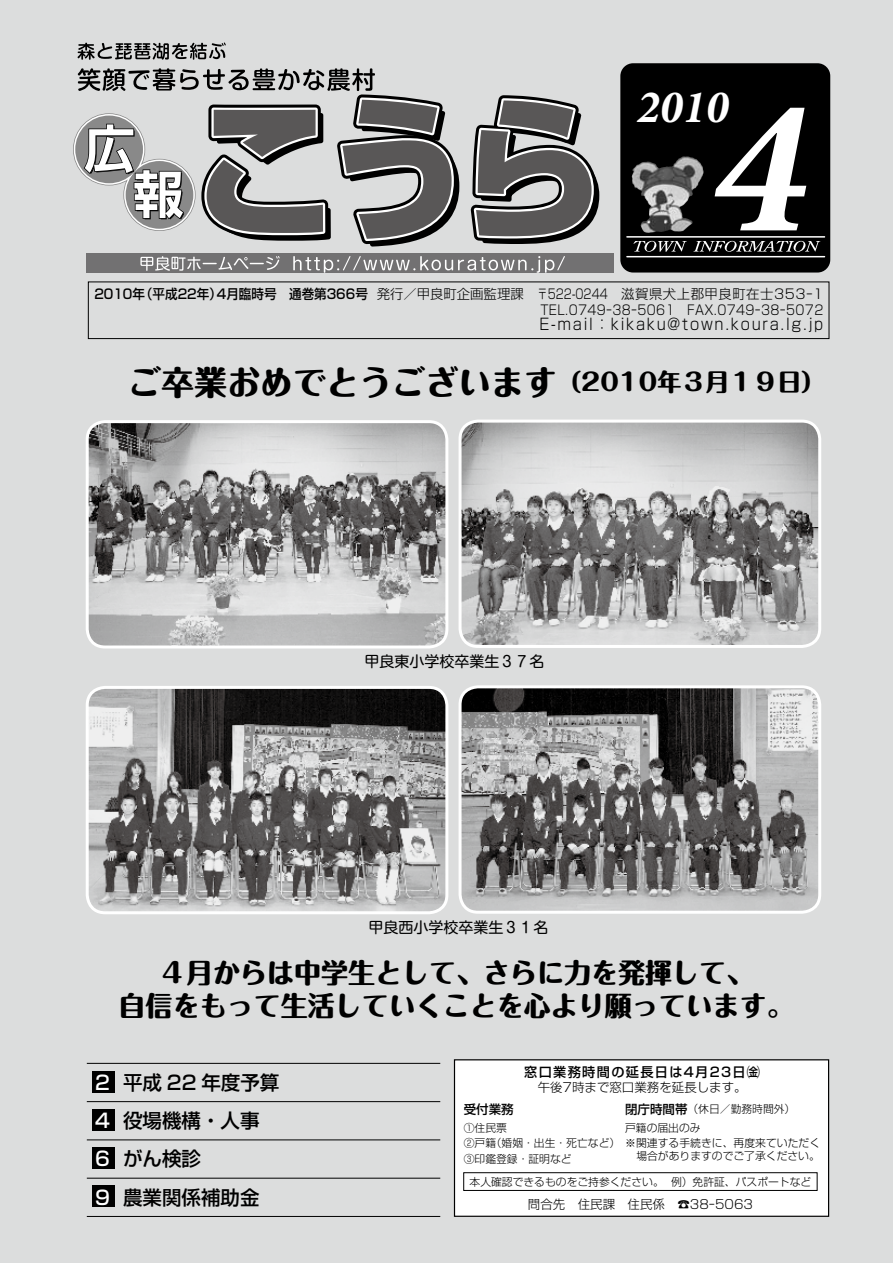
<style>
.page{position:relative;width:893px;height:1263px;background:#dcdddd}
.page>*{position:absolute;margin:0;border:0;box-sizing:border-box;transform-origin:0 0}
.t1{font:italic 700 195px "Minion Pro";color:#fff}
.t2{font:italic 700 46.5px "Minion Pro";color:#fff}
.t3{font:800 33px "Maru Fo Pro";color:#000}
.t4{font:800 27px/33px "Maru Fo Pro";color:#000;text-align:center}
.t5{font:500 19.5px/38.2px "Shin Go Pro";color:#000}
.t6{font:300 15.6px "Shin Go Pro";letter-spacing:.12em;color:#000;scale:.93 1}
.t7{font:15px "Shin M Go Pro";color:#000}
.t8{font:300 13.35px/15.3px "Shin Go Pro";letter-spacing:.03em;color:#000;text-align:right}
.t9{font:500 13.2px "Shin Go Pro";letter-spacing:.1em;color:#000}
.t10{font:300 12.45px "Shin Go Pro";color:#000}
.t11{font:500 12.45px "Shin Go Pro";color:#000}
.t12{font:300 10.8px/15.6px "Shin Go Pro";color:#000}
.s1{font-weight:500}
.s2{font-size:24px}
.s3{color:#fff}
.s4{font-weight:500;font-size:12.45px}
</style>
<div class="page">
<div style="left:92px;top:1071px;width:23px;height:22px;background:#000"></div>
<div style="left:92px;top:1109px;width:23px;height:22px;background:#000"></div>
<div style="left:92px;top:1185px;width:23px;height:22px;background:#000"></div>
<div style="left:92px;top:1147px;width:23px;height:22px;background:#000"></div>
<div style="left:620px;top:63px;width:210px;height:210px;background:#000;border-radius:13px"></div>
<svg style="left:78px;top:43px;width:148px;height:17px"></svg>
<svg style="left:471px;top:95px;width:128px;height:149px"></svg>
<svg style="left:73px;top:68px;width:386px;height:179px"></svg>
<div style="left:86px;top:253px;width:527px;height:20px;background:#727172"></div>
<svg style="left:633px;top:241px;width:54px;height:11px"></svg>
<svg style="left:693px;top:241px;width:127px;height:11px"></svg>
<svg style="left:140px;top:256px;width:140px;height:15px"></svg>
<svg style="left:293px;top:256px;width:272px;height:17px"></svg>
<hr style="left:626px;top:236px;width:199px;height:2px;background:#fff">
<hr style="left:626px;top:256px;width:199px;height:1px;background:#fff">
<img style="left:641px;top:156px;width:63px;height:77px">
<img style="left:460px;top:421px;width:360px;height:225px;border-radius:18px">
<div style="left:459px;top:420px;width:362px;height:228px;border:3px solid #fff;border-radius:18px"></div>
<img style="left:87px;top:422px;width:360px;height:225px;border-radius:18px">
<div style="left:86px;top:420px;width:362px;height:228px;border:3px solid #fff;border-radius:18px"></div>
<hr style="left:87px;top:1063px;width:353px;height:1px;background:#000">
<hr style="left:87px;top:1101px;width:353px;height:1px;background:#000">
<hr style="left:87px;top:1139px;width:353px;height:1px;background:#000">
<hr style="left:87px;top:1178px;width:353px;height:1px;background:#000">
<hr style="left:87px;top:1216px;width:353px;height:1px;background:#000">
<img style="left:460px;top:687px;width:360px;height:225px;border-radius:18px">
<div style="left:459px;top:685px;width:362px;height:229px;border:3px solid #fff;border-radius:18px"></div>
<img style="left:87px;top:687px;width:360px;height:226px;border-radius:18px">
<div style="left:86px;top:686px;width:362px;height:228px;border:3px solid #fff;border-radius:18px"></div>
<div style="left:88px;top:282px;width:741px;height:57px;border:1px solid #000"></div>
<div style="left:454px;top:1060px;width:375px;height:156px;background:#fff"></div>
<div style="left:454px;top:1059px;width:375px;height:158px;border:1px solid #000"></div>
<div style="left:463px;top:1172px;width:354px;height:18px;border:1px solid #000"></div>
<h2 class="t2" style="left:637px;top:74px;width:94px">2010</h2>
<h1 class="t1" style="left:711px;top:29px;width:98px">4</h1>
<p class="t8" style="left:94px;top:285px;width:730px"><span class="s1">2010年（平成22年）4月臨時号　通巻第366号</span> 発行／甲良町企画監理課　〒522-0244　滋賀県犬上郡甲良町在士353ｰ1<br>TEL.0749ｰ38ｰ5061　FAX.0749ｰ38ｰ5072</p>
<h3 class="t6" style="left:539px;top:311px;width:307px">E-mail：kikaku@town.koura.lg.jp</h3>
<h3 class="t3" style="left:128px;top:356px;width:699px">ご卒業おめでとうございます<span class="s2">（2010年３月１９日）</span></h3>
<h3 class="t7" style="left:364px;top:649px;width:181px">甲良東小学校卒業生３７名</h3>
<h3 class="t7" style="left:368px;top:915px;width:182px">甲良西小学校卒業生３１名</h3>
<h3 class="t4" style="left:119px;top:953px;width:677px">４月からは中学生として、さらに力を発揮して、<br>自信をもって生活していくことを心より願っています。</h3>
<h3 class="t5" style="left:95px;top:1061px;width:186px"><span class="s3">2</span> 平成 22 年度予算<br><span class="s3">4</span> 役場機構・人事<br><span class="s3">6</span> がん検診<br><span class="s3">9</span> 農業関係補助金</h3>
<p class="t9" style="left:524px;top:1061px;width:237px">窓口業務時間の延長日は4月23日㈮</p>
<p class="t10" style="left:538px;top:1077px;width:210px">午後7時まで窓口業務を延長します。</p>
<p class="t11" style="left:464px;top:1099px;width:51px">受付業務</p>
<p class="t12" style="left:464px;top:1118px;width:158px">①住民票<br>②戸籍（婚姻・出生・死亡など）<br>③印鑑登録・証明など</p>
<p class="t12" style="left:625px;top:1099px;width:172px;line-height:18.1px"><span class="s4">閉庁時間帯</span>（休日／勤務時間外）戸籍の届出のみ</p>
<p class="t12" style="left:625px;top:1135px;width:196px;line-height:13.2px;text-align:right">※関連する手続きに、再度来ていただく場合がありますのでご了承ください。</p>
<p class="t12" style="left:470px;top:1172px;width:343px">本人確認できるものをご持参ください。 例）免許証、パスポートなど</p>
<p class="t10" style="left:528px;top:1194px;width:227px">問合先　住民課　住民係　☎38ｰ5063</p>
</div>
